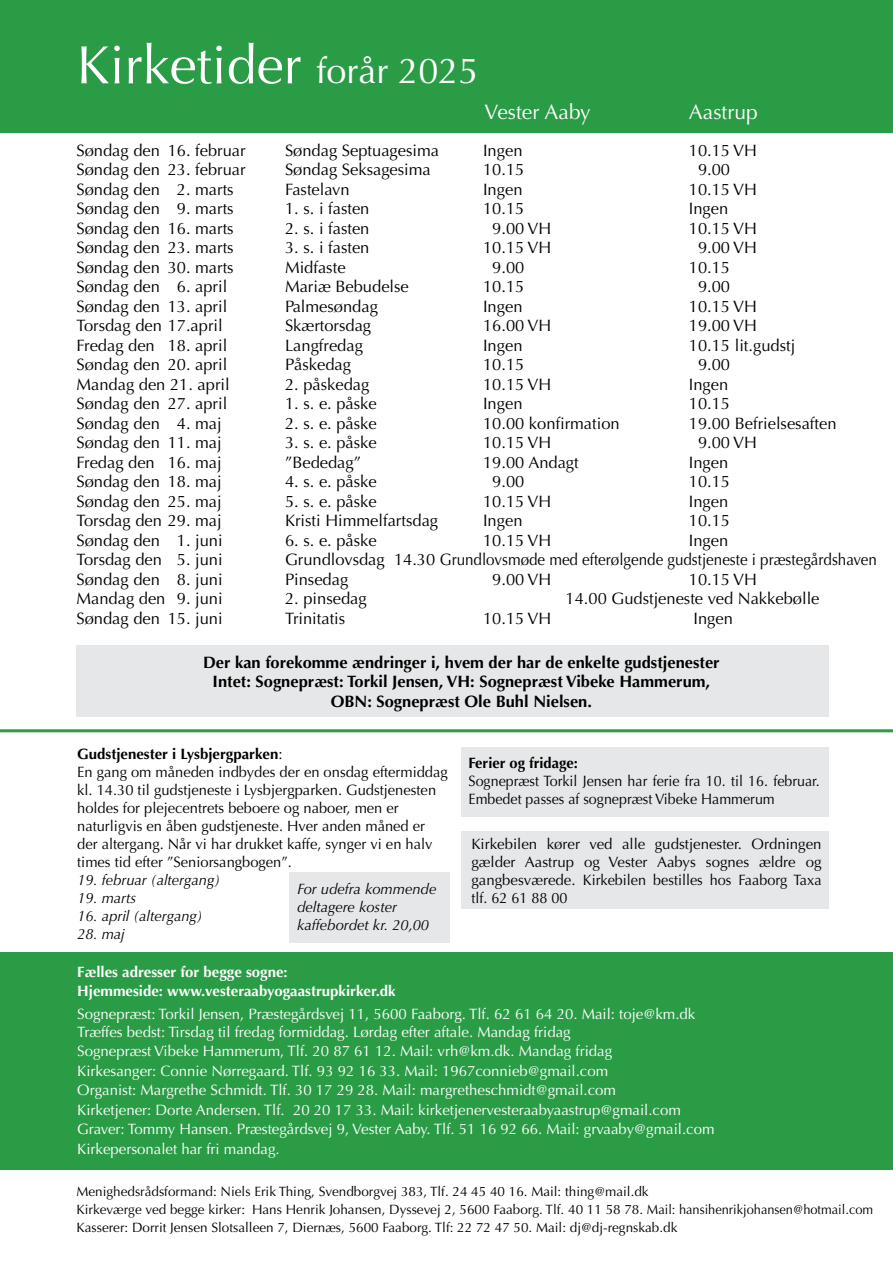
<style>
.page{position:relative;width:893px;height:1263px;background:#fff}
.page>*{position:absolute;margin:0;border:0;box-sizing:border-box;transform-origin:0 0}
.t1{font:54px "Optima";color:#fff}
.t2{font:21px "Optima";color:#fff}
.t3{font:16.5px "Optima";color:#000}
.t4{font:700 16.5px/19.5px "Optima";color:#000;text-align:center}
.t5{font:15px/19.5px "Optima";color:#fff}
.t6{font:15px/18px "Optima";color:#000;text-align:justify}
.t7{font:italic 15px/18px "Optima";color:#000}
.t8{font:15px/18px "Optima";color:#000;scale:.95 1}
.t9{font:700 15px/19.5px "Optima";color:#fff}
.t10{font:700 15px "Optima";color:#000}
.t11{font:13.5px/18px "Optima";color:#000}
.s1{font-size:36px}
.s2{font-weight:700}
</style>
<div class="page">
<div style="left:0;top:0;width:893px;height:133px;background:#2a9c46"></div>
<div style="left:77px;top:645px;width:752px;height:71px;background:#e6e7e8"></div>
<div style="left:461px;top:831px;width:368px;height:78px;background:#e6e7e8"></div>
<div style="left:461px;top:747px;width:368px;height:70px;background:#e6e7e8"></div>
<div style="left:0;top:953px;width:893px;height:217px;background:#2a9c46"></div>
<hr style="left:0;top:729px;width:893px;height:3px;background:#2a9c46">
<div style="left:289px;top:872px;width:161px;height:70px;background:#e6e7e8"></div>
<h1 class="t1" style="left:77px;top:34px;width:404px">Kirketider <span class="s1">forår 2025</span></h1>
<p class="t2" style="left:485px;top:100px;width:108px">Vester Aaby</p>
<p class="t2" style="left:689px;top:100px;width:70px">Aastrup</p>
<p class="t3" style="left:77px;top:141px;width:171px">Søndag den 16. februar</p>
<p class="t3" style="left:285px;top:141px;width:156px">Søndag Septuagesima</p>
<p class="t3" style="left:483px;top:141px;width:41px">Ingen</p>
<p class="t3" style="left:689px;top:141px;width:70px">10.15 VH</p>
<p class="t3" style="left:77px;top:160px;width:171px">Søndag den 23. februar</p>
<p class="t3" style="left:285px;top:160px;width:147px">Søndag Seksagesima</p>
<p class="t3" style="left:483px;top:160px;width:43px">10.15</p>
<p class="t3" style="left:698px;top:160px;width:34px">9.00</p>
<p class="t3" style="left:77px;top:180px;width:159px">Søndag den 2. marts</p>
<p class="t3" style="left:285px;top:180px;width:66px">Fastelavn</p>
<p class="t3" style="left:483px;top:180px;width:41px">Ingen</p>
<p class="t3" style="left:689px;top:180px;width:70px">10.15 VH</p>
<p class="t3" style="left:77px;top:199px;width:159px">Søndag den 9. marts</p>
<p class="t3" style="left:285px;top:199px;width:86px">1. s. i fasten</p>
<p class="t3" style="left:483px;top:199px;width:43px">10.15</p>
<p class="t3" style="left:689px;top:199px;width:41px">Ingen</p>
<p class="t3" style="left:77px;top:219px;width:159px">Søndag den 16. marts</p>
<p class="t3" style="left:285px;top:219px;width:86px">2. s. i fasten</p>
<p class="t3" style="left:492px;top:219px;width:61px">9.00 VH</p>
<p class="t3" style="left:689px;top:219px;width:70px">10.15 VH</p>
<p class="t3" style="left:77px;top:238px;width:159px">Søndag den 23. marts</p>
<p class="t3" style="left:285px;top:238px;width:86px">3. s. i fasten</p>
<p class="t3" style="left:483px;top:238px;width:70px">10.15 VH</p>
<p class="t3" style="left:698px;top:238px;width:61px">9.00 VH</p>
<p class="t3" style="left:77px;top:258px;width:159px">Søndag den 30. marts</p>
<p class="t3" style="left:285px;top:258px;width:62px">Midfaste</p>
<p class="t3" style="left:492px;top:258px;width:34px">9.00</p>
<p class="t3" style="left:689px;top:258px;width:43px">10.15</p>
<p class="t3" style="left:77px;top:277px;width:152px">Søndag den 6. april</p>
<p class="t3" style="left:285px;top:277px;width:125px">Mariæ Bebudelse</p>
<p class="t3" style="left:483px;top:277px;width:43px">10.15</p>
<p class="t3" style="left:698px;top:277px;width:34px">9.00</p>
<p class="t3" style="left:77px;top:297px;width:152px">Søndag den 13. april</p>
<p class="t3" style="left:285px;top:297px;width:94px">Palmesøndag</p>
<p class="t3" style="left:483px;top:297px;width:41px">Ingen</p>
<p class="t3" style="left:689px;top:297px;width:70px">10.15 VH</p>
<p class="t3" style="left:77px;top:316px;width:148px">Torsdag den 17.april</p>
<p class="t3" style="left:285px;top:316px;width:88px">Skærtorsdag</p>
<p class="t3" style="left:483px;top:316px;width:70px">16.00 VH</p>
<p class="t3" style="left:689px;top:316px;width:70px">19.00 VH</p>
<p class="t3" style="left:77px;top:336px;width:152px">Fredag den 18. april</p>
<p class="t3" style="left:285px;top:336px;width:79px">Langfredag</p>
<p class="t3" style="left:483px;top:336px;width:41px">Ingen</p>
<p class="t3" style="left:689px;top:336px;width:108px">10.15 lit.gudstj</p>
<p class="t3" style="left:77px;top:355px;width:152px">Søndag den 20. april</p>
<p class="t3" style="left:285px;top:355px;width:68px">Påskedag</p>
<p class="t3" style="left:483px;top:355px;width:43px">10.15</p>
<p class="t3" style="left:698px;top:355px;width:34px">9.00</p>
<p class="t3" style="left:77px;top:375px;width:155px">Mandag den 21. april</p>
<p class="t3" style="left:285px;top:375px;width:86px">2. påskedag</p>
<p class="t3" style="left:483px;top:375px;width:70px">10.15 VH</p>
<p class="t3" style="left:689px;top:375px;width:41px">Ingen</p>
<p class="t3" style="left:77px;top:394px;width:152px">Søndag den 27. april</p>
<p class="t3" style="left:285px;top:394px;width:93px">1. s. e. påske</p>
<p class="t3" style="left:483px;top:394px;width:41px">Ingen</p>
<p class="t3" style="left:689px;top:394px;width:43px">10.15</p>
<p class="t3" style="left:77px;top:414px;width:147px">Søndag den 4. maj</p>
<p class="t3" style="left:285px;top:414px;width:93px">2. s. e. påske</p>
<p class="t3" style="left:483px;top:414px;width:138px">10.00 konfirmation</p>
<p class="t3" style="left:689px;top:414px;width:149px">19.00 Befrielsesaften</p>
<p class="t3" style="left:77px;top:433px;width:147px">Søndag den 11. maj</p>
<p class="t3" style="left:285px;top:433px;width:93px">3. s. e. påske</p>
<p class="t3" style="left:483px;top:433px;width:70px">10.15 VH</p>
<p class="t3" style="left:698px;top:433px;width:61px">9.00 VH</p>
<p class="t3" style="left:77px;top:453px;width:147px">Fredag den 16. maj</p>
<p class="t3" style="left:285px;top:453px;width:78px">”Bededag”</p>
<p class="t3" style="left:483px;top:453px;width:97px">19.00 Andagt</p>
<p class="t3" style="left:689px;top:453px;width:41px">Ingen</p>
<p class="t3" style="left:77px;top:472px;width:147px">Søndag den 18. maj</p>
<p class="t3" style="left:285px;top:472px;width:93px">4. s. e. påske</p>
<p class="t3" style="left:492px;top:472px;width:34px">9.00</p>
<p class="t3" style="left:689px;top:472px;width:43px">10.15</p>
<p class="t3" style="left:77px;top:492px;width:147px">Søndag den 25. maj</p>
<p class="t3" style="left:285px;top:492px;width:93px">5. s. e. påske</p>
<p class="t3" style="left:483px;top:492px;width:70px">10.15 VH</p>
<p class="t3" style="left:689px;top:492px;width:41px">Ingen</p>
<p class="t3" style="left:77px;top:511px;width:147px">Torsdag den 29. maj</p>
<p class="t3" style="left:285px;top:511px;width:155px">Kristi Himmelfartsdag</p>
<p class="t3" style="left:483px;top:511px;width:41px">Ingen</p>
<p class="t3" style="left:689px;top:511px;width:43px">10.15</p>
<p class="t3" style="left:77px;top:531px;width:148px">Søndag den 1. juni</p>
<p class="t3" style="left:285px;top:531px;width:93px">6. s. e. påske</p>
<p class="t3" style="left:483px;top:531px;width:70px">10.15 VH</p>
<p class="t3" style="left:689px;top:531px;width:41px">Ingen</p>
<p class="t3" style="left:77px;top:550px;width:148px">Torsdag den 5. juni</p>
<p class="t3" style="left:285px;top:550px;width:593px">Grundlovsdag 14.30 Grundlovsmøde med efterølgende gudstjeneste i præstegårdshaven</p>
<p class="t3" style="left:77px;top:570px;width:148px">Søndag den 8. juni</p>
<p class="t3" style="left:285px;top:570px;width:65px">Pinsedag</p>
<p class="t3" style="left:492px;top:570px;width:61px">9.00 VH</p>
<p class="t3" style="left:689px;top:570px;width:70px">10.15 VH</p>
<p class="t3" style="left:77px;top:589px;width:148px">Mandag den 9. juni</p>
<p class="t3" style="left:285px;top:589px;width:83px">2. pinsedag</p>
<p class="t3" style="left:566px;top:589px;width:255px">14.00 Gudstjeneste ved Nakkebølle</p>
<p class="t3" style="left:77px;top:609px;width:148px">Søndag den 15. juni</p>
<p class="t3" style="left:285px;top:609px;width:62px">Trinitatis</p>
<p class="t3" style="left:483px;top:609px;width:70px">10.15 VH</p>
<p class="t3" style="left:693px;top:609px;width:41px">Ingen</p>
<p class="t4" style="left:203px;top:653px;width:518px">Der kan forekomme ændringer i, hvem der har de enkelte gudstjenester<br>Intet: Sognepræst: Torkil Jensen, VH: Sognepræst Vibeke Hammerum,<br>OBN: Sognepræst Ole Buhl Nielsen.</p>
<p class="t6" style="left:77px;top:745px;width:372px;text-align:left"><span class="s2">Gudstjenester i Lysbjergparken</span>:<br>En gang om måneden indbydes der en onsdag eftermiddag kl. 14.30 til gudstjeneste i Lysbjergparken. Gudstjenesten holdes for plejecentrets beboere og naboer, men er naturligvis en åben gudstjeneste. Hver anden måned er der altergang. Når vi har drukket kaffe, synger vi en halv times tid efter ”Seniorsangbogen”.</p>
<p class="t7" style="left:77px;top:871px;width:144px">19. februar (altergang)</p>
<p class="t7" style="left:77px;top:889px;width:61px">19. marts</p>
<p class="t7" style="left:77px;top:907px;width:127px">16. april (altergang)</p>
<p class="t7" style="left:77px;top:925px;width:49px">28. maj</p>
<p class="t7" style="left:297px;top:879px;width:141px">For udefra kommende deltagere koster kaffebordet kr. 20,00</p>
<p class="t10" style="left:469px;top:754px;width:111px">Ferier og fridage:</p>
<p class="t8" style="left:469px;top:772px;width:371px">Sognepræst Torkil Jensen har ferie fra 10. til 16. februar.<br>Embedet passes af sognepræst Vibeke Hammerum</p>
<p class="t6" style="left:471px;top:835px;width:352px">Kirkebilen kører ved alle gudstjenester. Ordningen gælder Aastrup og Vester Aabys sognes ældre og gangbesværede. Kirkebilen bestilles hos Faaborg Taxa tlf. 62 61 88 00</p>
<p class="t9" style="left:77px;top:962px;width:320px">Fælles adresser for begge sogne:<br>Hjemmeside: www.vesteraabyogaastrupkirker.dk</p>
<p class="t5" style="left:77px;top:1005px;width:620px;line-height:18px">Sognepræst: Torkil Jensen, Præstegårdsvej 11, 5600 Faaborg. Tlf. 62 61 64 20. Mail: toje@km.dk<br>Træffes bedst: Tirsdag til fredag formiddag. Lørdag efter aftale. Mandag fridag</p>
<p class="t5" style="left:77px;top:1042px;width:639px">Sognepræst Vibeke Hammerum, Tlf. 20 87 61 12. Mail: vrh@km.dk. Mandag fridag<br>Kirkesanger: Connie Nørregaard. Tlf. 93 92 16 33. Mail: 1967connieb@gmail.com<br>Organist: Margrethe Schmidt. Tlf. 30 17 29 28. Mail: margretheschmidt@gmail.com<br>Kirketjener: Dorte Andersen. Tlf. 20 20 17 33. Mail: kirketjenervesteraabyaastrup@gmail.com Graver: Tommy Hansen. Præstegårdsvej 9, Vester Aaby. Tlf. 51 16 92 66. Mail: grvaaby@gmail.com Kirkepersonalet har fri mandag.</p>
<p class="t11" style="left:77px;top:1182px;width:798px">Menighedsrådsformand: Niels Erik Thing, Svendborgvej 383, Tlf. 24 45 40 16. Mail: thing@mail.dk<br>Kirkeværge ved begge kirker: Hans Henrik Johansen, Dyssevej 2, 5600 Faaborg. Tlf. 40 11 58 78. Mail: hansihenrikjohansen@hotmail.com<br>Kasserer: Dorrit Jensen Slotsalleen 7, Diernæs, 5600 Faaborg. Tlf: 22 72 47 50. Mail: dj@dj-regnskab.dk</p>
</div>
